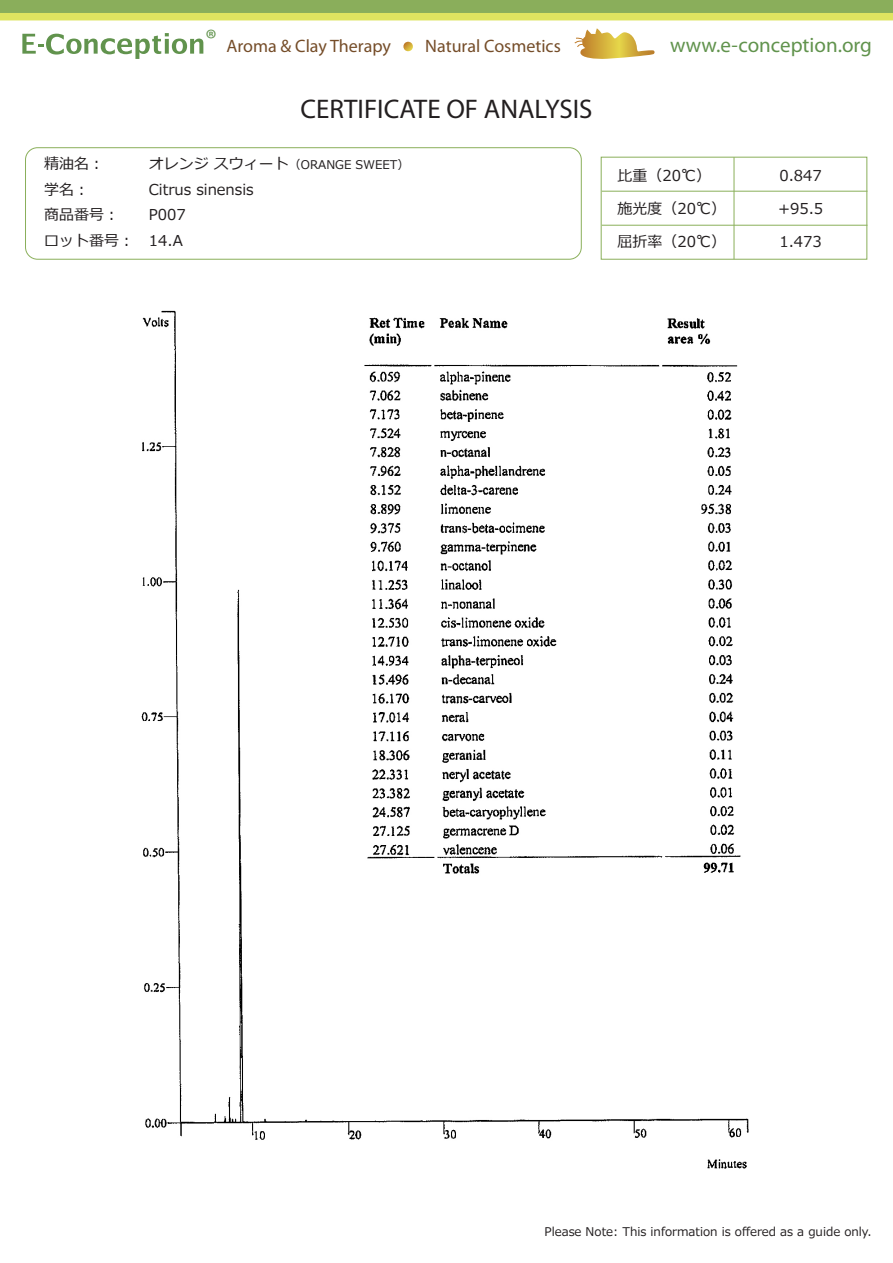
<style>
.page{position:relative;width:893px;height:1263px;background:#fff}
.page>*{position:absolute;margin:0;border:0;box-sizing:border-box;transform-origin:0 0}
.t1{font:27px "Myriad Pro";color:#231f20}
.t2{font:21px "Myriad Pro";color:#61934d}
.t3{font:18px "Myriad Pro";color:#754d29}
.t4{font:15px/25.5px "Meiryo";color:#231f20}
.t5{font:12px "Meiryo";color:#231f20}
.s1{font-size:15px}
</style>
<div class="page">
<svg style="left:574px;top:28px;width:81px;height:31px"></svg>
<div style="left:0;top:0;width:893px;height:15px;background:#8aae5b"></div>
<div style="left:0;top:13px;width:893px;height:7px;background:#dfe460"></div>
<svg style="left:403px;top:42px;width:10px;height:10px"></svg>
<svg style="left:22px;top:33px;width:181px;height:26px"></svg>
<div style="left:25px;top:147px;width:557px;height:113px;border:1px solid #8aaf5a;border-radius:12px"></div>
<div style="left:601px;top:157px;width:266px;height:103px;border:1px solid #8aaf5a"></div>
<hr style="left:602px;top:191px;width:265px;height:1px;background:#8aaf5a">
<hr style="left:602px;top:225px;width:265px;height:1px;background:#8aaf5a">
<hr style="left:734px;top:157px;width:1px;height:102px;background:#8aaf5a">
<img style="left:141px;top:310px;width:608px;height:859px">
<p class="t3" style="left:205px;top:35px;width:187px"><sup>®</sup> Aroma &amp; Clay Therapy</p>
<p class="t3" style="left:425px;top:35px;width:137px">Natural Cosmetics</p>
<h2 class="t2" style="left:670px;top:32px;width:203px">www.e-conception.org</h2>
<h1 class="t1" style="left:300px;top:92px;width:293px">CERTIFICATE OF ANALYSIS</h1>
<p class="t4" style="left:44px;top:152px;width:91px">精油名：<br>学名：<br>商品番号：ロット番号：</p>
<p class="t4" style="left:617px;top:163px;width:95px">比重（20℃）</p>
<p class="t5" style="left:149px;top:156px;width:262px"><span class="s1">オレンジ スウィート</span>（ORANGE SWEET）</p>
<p class="t4" style="left:149px;top:177px;width:106px">Citrus sinensis<br>P007<br>14.A</p>
<p class="t4" style="left:617px;top:196px;width:110px">施光度（20℃）</p>
<p class="t4" style="left:617px;top:229px;width:110px">屈折率（20℃）</p>
<p class="t4" style="left:779px;top:163px;width:44px">0.847</p>
<p class="t4" style="left:778px;top:196px;width:47px">+95.5</p>
<p class="t4" style="left:779px;top:229px;width:44px">1.473</p>
<p class="t5" style="left:545px;top:1224px;width:329px">Please Note: This information is offered as a guide only.</p>
</div>
